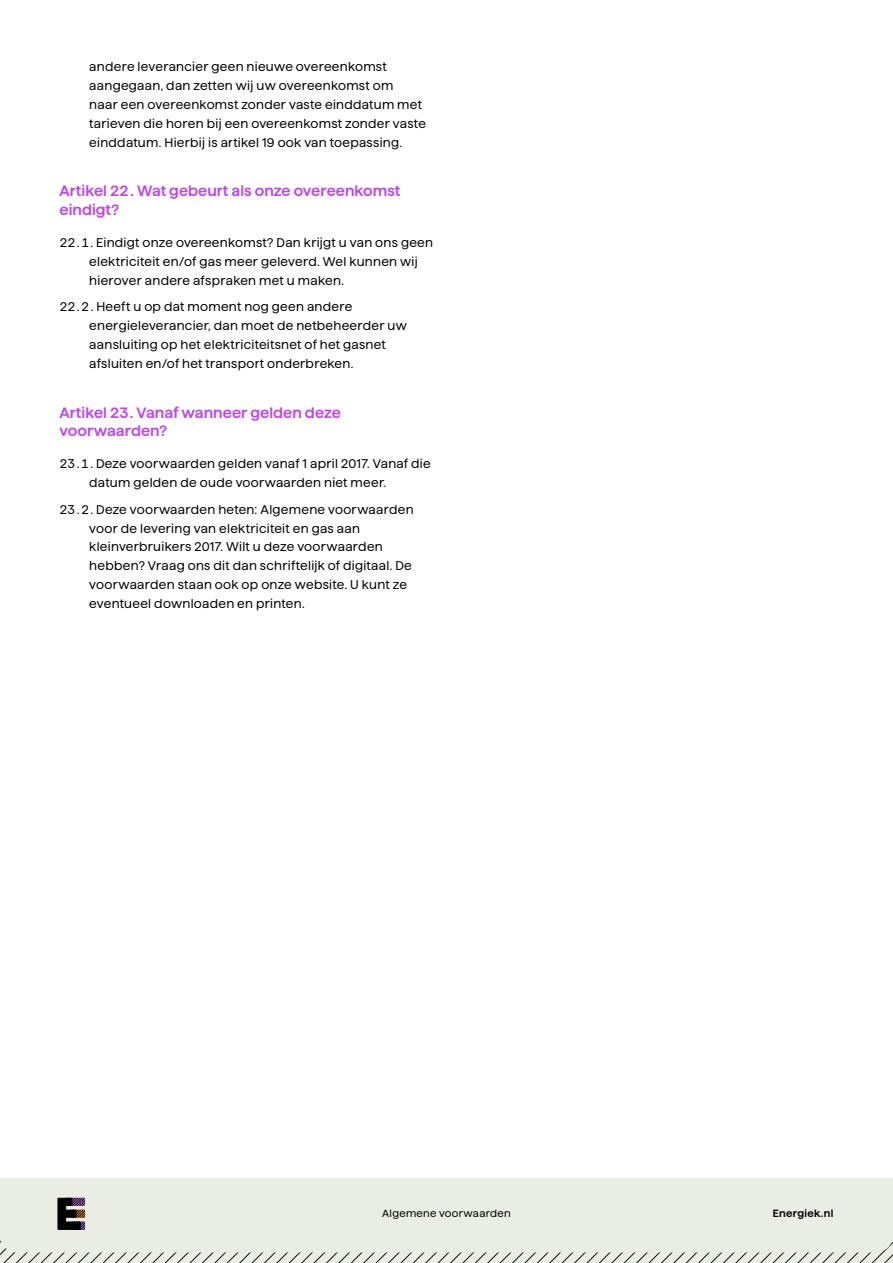
<style>
.page{position:relative;width:893px;height:1263px;background:#fff}
.page>*{position:absolute;margin:0;border:0;box-sizing:border-box;transform-origin:0 0}
.t1{font:600 15px/18.9px "Haffer SQXH";letter-spacing:.005em;color:#bd4ae8}
.t2{font:12.6px/18.9px "Haffer SQXH";letter-spacing:.025em;color:#000}
.t3{font:10.5px "Haffer XH";letter-spacing:.03em;color:#000}
.t4{font:600 10.5px "Haffer SQXH";letter-spacing:.03em;color:#000}
</style>
<div class="page">
<div style="left:0;top:1178px;width:893px;height:57px;background:#eaede2"></div>
<svg style="left:0;top:1197px;width:893px;height:66px"></svg>
<p class="t2" style="left:89px;top:56px;width:338px">andere leverancier geen nieuwe overeenkomst aangegaan, dan zetten wij uw overeenkomst om<br>naar een overeenkomst zonder vaste einddatum met tarieven die horen bij een overeenkomst zonder vaste einddatum. Hierbij is artikel 19 ook van toepassing.</p>
<p class="t1" style="left:60px;top:180px;width:343px">Artikel 22.Wat gebeurt als onze overeenkomst eindigt?</p>
<p class="t2" style="left:89px;top:232px;width:345px;text-indent:-30px">22.1.Eindigt onze overeenkomst? Dan krijgt u van ons geen elektriciteit en/of gas meer geleverd. Wel kunnen wij hierover andere afspraken met u maken.</p>
<p class="t2" style="left:89px;top:296px;width:319px;text-indent:-30px">22.2.Heeft u op dat moment nog geen andere energieleverancier, dan moet de netbeheerder uw aansluiting op het elektriciteitsnet of het gasnet afsluiten en/of het transport onderbreken.</p>
<p class="t1" style="left:60px;top:402px;width:283px">Artikel 23.Vanaf wanneer gelden deze voorwaarden?</p>
<p class="t2" style="left:89px;top:453px;width:343px;text-indent:-30px">23.1.Deze voorwaarden gelden vanaf 1 april 2017. Vanaf die datum gelden de oude voorwaarden niet meer.</p>
<p class="t2" style="left:89px;top:499px;width:326px;text-indent:-30px">23.2.Deze voorwaarden heten: Algemene voorwaarden voor de levering van elektriciteit en gas aan kleinverbruikers 2017. Wilt u deze voorwaarden hebben? Vraag ons dit dan schriftelijk of digitaal. De voorwaarden staan ook op onze website. U kunt ze eventueel downloaden en printen.</p>
<p class="t3" style="left:382px;top:1206px;width:130px">Algemene voorwaarden</p>
<p class="t4" style="left:773px;top:1206px;width:62px">Energiek.nl</p>
</div>
